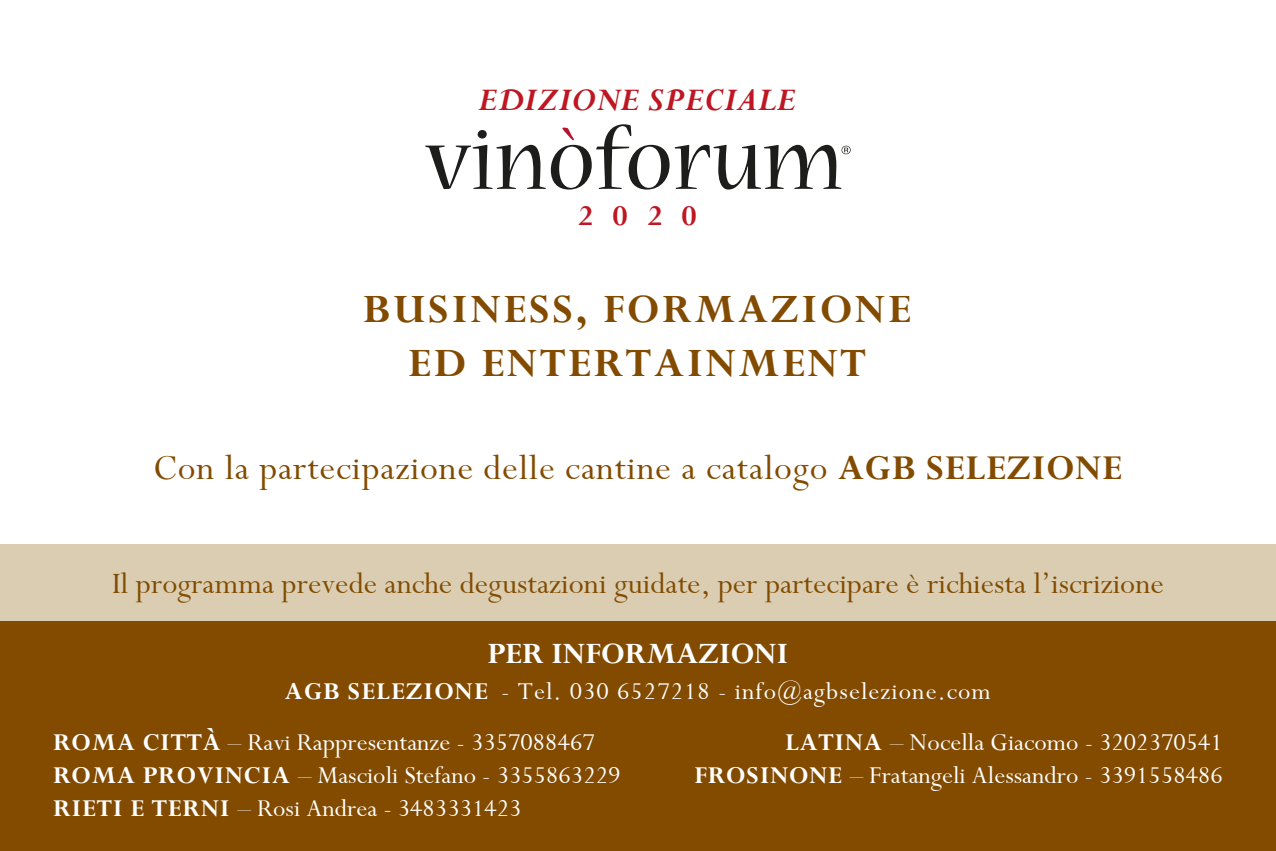
<style>
.page{position:relative;width:1276px;height:851px;background:#fff}
.page>*{position:absolute;margin:0;border:0;box-sizing:border-box;transform-origin:0 0}
.t1{font:700 45px/54px "Perpetua";letter-spacing:.06em;color:#824b00;text-align:center}
.t2{font:39px "Perpetua";letter-spacing:.02em;color:#824b00}
.t3{font:italic 700 36px "Perpetua";color:#be1622}
.t4{font:33px "Perpetua";color:#824b00}
.t5{font:700 33px "Perpetua";color:#fff}
.t6{font:700 31.8px "Perpetua";color:#be1622}
.t7{font:27px/33px "Perpetua";color:#fff}
.t8{font:27px/51.6px "Perpetua";letter-spacing:.04em;color:#fff}
.s1{font-weight:700}
</style>
<div class="page">
<div style="left:0;top:544px;width:1276px;height:85px;background:#dacdb1"></div>
<div style="left:0;top:621px;width:1276px;height:229px;background:#824b00"></div>
<svg style="left:425px;top:124px;width:244px;height:65px"></svg>
<svg style="left:675px;top:145px;width:175px;height:44px"></svg>
<h3 class="t3" style="left:478px;top:76px;width:320px">EDIZIONE SPECIALE</h3>
<p class="t6" style="left:578px;top:195px;width:120px">2 0 2 0</p>
<h1 class="t1" style="left:363px;top:281px;width:550px">BUSINESS, FORMAZIONE<br>ED ENTERTAINMENT</h1>
<h2 class="t2" style="left:153px;top:443px;width:970px">Con la partecipazione delle cantine a catalogo <span class="s1">AGB SELEZIONE</span></h2>
<p class="t4" style="left:112px;top:562px;width:1053px">Il programma prevede anche degustazioni guidate, per partecipare è richiesta l’iscrizione</p>
<p class="t5" style="left:487px;top:632px;width:303px">PER INFORMAZIONI</p>
<p class="t8" style="left:53px;top:664px;width:939px;text-indent:232px"><span class="s1">AGB SELEZIONE</span> - Tel. 030 6527218 - info@agbselezione.com<br><span class="s1">ROMA CITTÀ</span> – Ravi Rappresentanze - 3357088467</p>
<p class="t7" style="left:53px;top:758px;width:569px"><span class="s1">ROMA PROVINCIA</span> – Mascioli Stefano - 3355863229<br><span class="s1">RIETI E TERNI</span> – Rosi Andrea - 3483331423</p>
<p class="t7" style="left:694px;top:725px;width:530px;text-align:right"><span class="s1">LATINA</span> – Nocella Giacomo - 3202370541<br><span class="s1">FROSINONE</span> – Fratangeli Alessandro - 3391558486</p>
</div>
